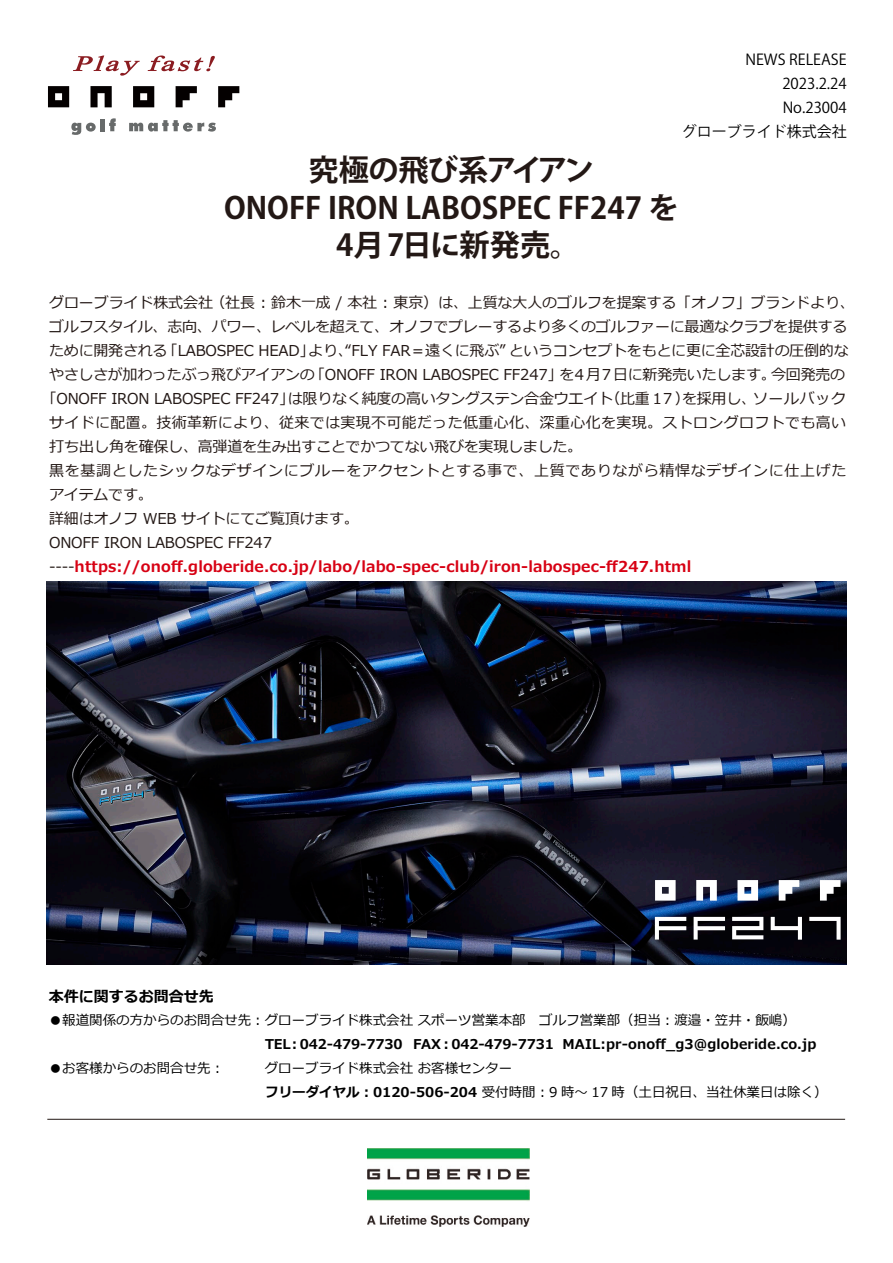
<style>
.page{position:relative;width:893px;height:1263px;background:#fff}
.page>*{position:absolute;margin:0;border:0;box-sizing:border-box;transform-origin:0 0}
.t1{font:700 30px/37.5px "Koz Go Pr 6 N";color:#231815;text-align:center}
.t2{font:15px "Meiryo";letter-spacing:-.015em;color:#231815}
.t3{font:700 15px "Meiryo";letter-spacing:.01em;color:#d70013}
.t4{font:15px "Meiryo";letter-spacing:.02em;color:#231815}
.t5{font:15px "Meiryo";letter-spacing:.045em;color:#231815}
.t6{font:15px/24px "Koz Go Pr 6 N";color:#000;text-align:right}
.t7{font:700 15px "Meiryo";color:#000}
.t8{font:13.5px/24px "Meiryo";color:#000}
.t9{font:700 13.5px "Meiryo";color:#000}
.s1{font-weight:400;color:#231815}
.s2{font-weight:700}
</style>
<div class="page">
<svg style="left:176px;top:86px;width:21px;height:21px"></svg>
<svg style="left:218px;top:86px;width:21px;height:21px"></svg>
<svg style="left:90px;top:86px;width:22px;height:21px"></svg>
<svg style="left:133px;top:86px;width:21px;height:21px"></svg>
<svg style="left:48px;top:86px;width:21px;height:21px"></svg>
<svg style="left:71px;top:123px;width:25px;height:12px"></svg>
<div style="left:100px;top:119px;width:5px;height:12px;background:#676a6a"></div>
<svg style="left:109px;top:118px;width:7px;height:13px"></svg>
<svg style="left:129px;top:120px;width:87px;height:12px"></svg>
<svg style="left:73px;top:56px;width:67px;height:20px"></svg>
<svg style="left:148px;top:56px;width:67px;height:16px"></svg>
<img style="left:367px;top:1149px;width:162px;height:77px">
<hr style="left:47px;top:1119px;width:798px;height:1px;background:#221714">
<img style="left:46px;top:582px;width:800px;height:382px">
<svg style="left:779px;top:880px;width:20px;height:20px"></svg>
<svg style="left:820px;top:880px;width:20px;height:20px"></svg>
<svg style="left:696px;top:880px;width:21px;height:21px"></svg>
<svg style="left:737px;top:880px;width:21px;height:21px"></svg>
<svg style="left:655px;top:880px;width:21px;height:20px"></svg>
<svg style="left:655px;top:917px;width:31px;height:22px"></svg>
<svg style="left:694px;top:917px;width:31px;height:22px"></svg>
<svg style="left:809px;top:917px;width:32px;height:23px"></svg>
<svg style="left:771px;top:917px;width:31px;height:23px"></svg>
<svg style="left:732px;top:917px;width:31px;height:22px"></svg>
<p class="t6" style="left:682px;top:48px;width:166px">NEWS RELEASE<br>2023.2.24<br>No.23004<br>グローブライド株式会社</p>
<h1 class="t1" style="left:224px;top:152px;width:456px">究極の飛び系アイアン<br>ONOFF IRON LABOSPEC FF247 を<br>4月7日に新発売。</h1>
<p class="t2" style="left:49px;top:292px;width:807px">グローブライド株式会社 （社長 : 鈴木一成 / 本社 : 東京）は、上質な大人のゴルフを提案する「オノフ」ブランドより、</p>
<p class="t2" style="left:49px;top:316px;width:800px">ゴルフスタイル、志向、パワー、レベルを超えて、オノフでプレーするより多くのゴルファーに最適なクラブを提供する</p>
<p class="t2" style="left:49px;top:340px;width:801px">ために開発される「LABOSPEC HEAD」より、“FLY FAR＝遠くに飛ぶ” というコンセプトをもとに更に全芯設計の圧倒的な</p>
<p class="t2" style="left:49px;top:364px;width:797px">やさしさが加わったぶっ飛びアイアンの「ONOFF IRON LABOSPEC FF247」を4月7日に新発売いたします。今回発売の</p>
<p class="t2" style="left:42px;top:388px;width:806px">「ONOFF IRON LABOSPEC FF247」は限りなく純度の高いタングステン合金ウエイト（比重１７）を採用し、ソールバック</p>
<p class="t4" style="left:49px;top:412px;width:798px">サイドに配置。技術革新により、従来では実現不可能だった低重心化、深重心化を実現。ストロングロフトでも高い</p>
<p class="t2" style="left:49px;top:436px;width:535px">打ち出し角を確保し、高弾道を生み出すことでかつてない飛びを実現しました。</p>
<p class="t5" style="left:49px;top:460px;width:799px">黒を基調としたシックなデザインにブルーをアクセントとする事で、上質でありながら精悍なデザインに仕上げた</p>
<p class="t2" style="left:49px;top:484px;width:105px">アイテムです。</p>
<p class="t2" style="left:49px;top:508px;width:311px">詳細はオノフ WEB サイトにてご覧頂けます。</p>
<p class="t2" style="left:49px;top:532px;width:224px">ONOFF IRON LABOSPEC FF247</p>
<p class="t3" style="left:49px;top:556px;width:644px"><span class="s1">----</span>https://onoff.globeride.co.jp/labo/labo-spec-club/iron-labospec-ff247.html</p>
<p class="t7" style="left:49px;top:986px;width:166px">本件に関するお問合せ先</p>
<p class="t8" style="left:49px;top:1008px;width:749px">●報道関係の方からのお問合せ先︓ グローブライド株式会社 スポーツ営業本部　ゴルフ営業部（担当︓渡邉・笠井・飯嶋）</p>
<p class="t9" style="left:265px;top:1034px;width:553px">TEL︓042-479-7730 FAX︓042-479-7731 MAIL:pr-onoff_g3@globeride.co.jp</p>
<p class="t8" style="left:49px;top:1056px;width:177px">●お客様からのお問合せ先︓</p>
<p class="t8" style="left:265px;top:1056px;width:564px">グローブライド株式会社 お客様センター<br><span class="s2">フリーダイヤル︓0120-506-204</span> 受付時間︓9 時～ 17 時（土日祝日、当社休業日は除く）</p>
</div>
